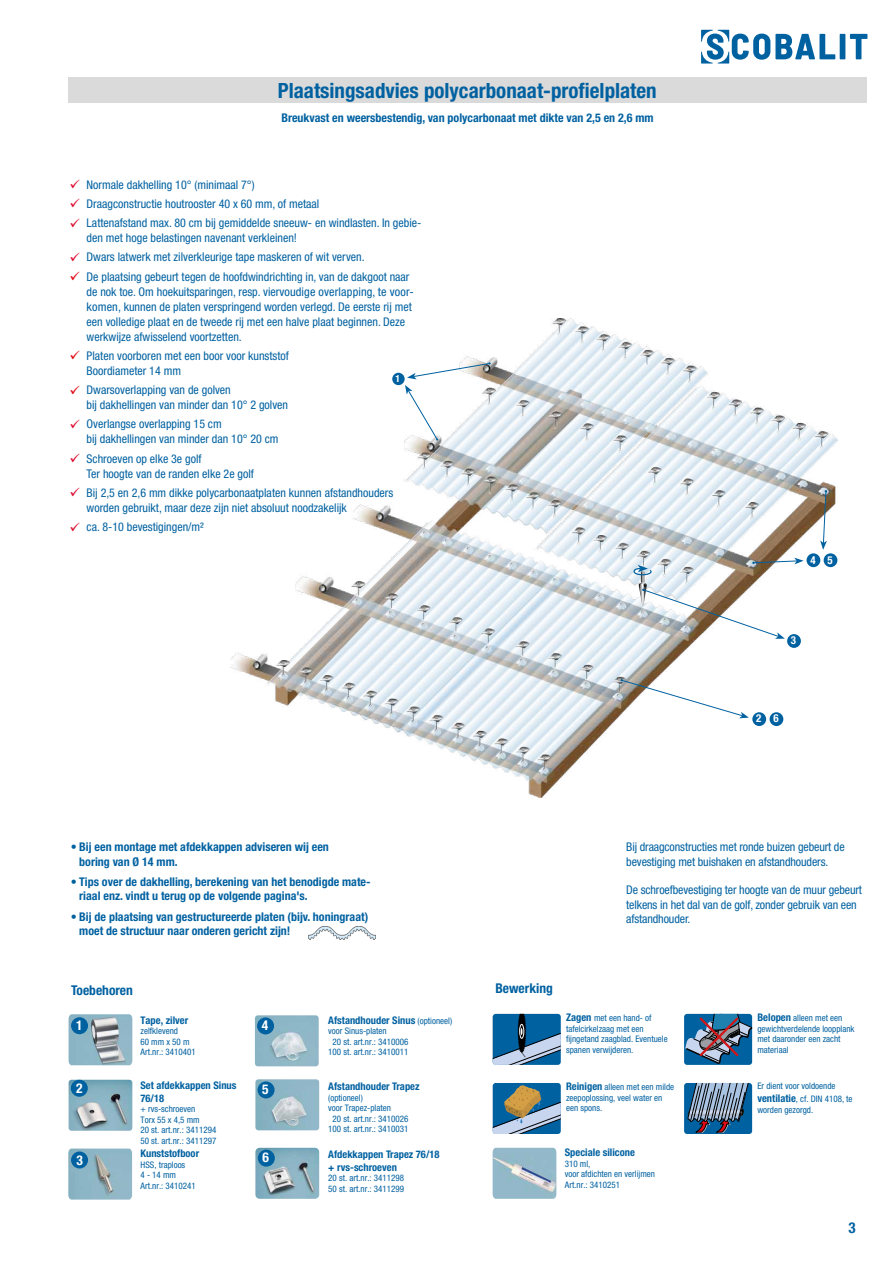
<style>
.page{position:relative;width:893px;height:1263px;background:#fff}
.page>*{position:absolute;margin:0;border:0;box-sizing:border-box;transform-origin:0 0}
.t1{font:700 condensed 21px "Helvetica Neue LT Pro";color:#0061a1}
.t2{font:700 condensed 15px "Helvetica Neue LT Pro";color:#0061a1}
.t3{font:700 condensed 13.5px "Helvetica Neue LT Pro";color:#0061a1}
.t4{font:700 condensed 13.5px "Helvetica Neue LT Pro";color:#fff}
.t5{font:condensed 12px/15px "Helvetica Neue LT Pro";color:#0061a1}
.t6{font:700 condensed 12px/14.4px "Helvetica Neue LT Pro";color:#0061a1}
.t7{font:700 condensed 10.95px "Helvetica Neue LT Pro";color:#fff}
.t8{font:700 condensed 10.5px/12.6px "Helvetica Neue LT Pro";color:#0061a1}
.t9{font:700 condensed 9.9px "Helvetica Neue LT Pro";color:#fff}
.t10{font:condensed 9px/10.5px "Helvetica Neue LT Pro";color:#0061a1}
.s1{color:#dd0b2f}
.s2{color:#e30613}
.s3{font-weight:400;font-size:9px}
.s4{font-weight:700;font-size:10.5px}
</style>
<div class="page">
<svg style="left:701px;top:30px;width:134px;height:34px"></svg>
<div style="left:840px;top:34px;width:5px;height:25px;background:#0061a1"></div>
<svg style="left:850px;top:34px;width:17px;height:25px"></svg>
<div style="left:68px;top:77px;width:799px;height:25px;background:#dadada"></div>
<img style="left:308px;top:926px;width:68px;height:13px">
<img style="left:230px;top:318px;width:608px;height:479px">
<svg style="left:620px;top:679px;width:129px;height:39px"></svg>
<div style="left:752px;top:712px;width:14px;height:14px;background:#0061a1;border-radius:50%"></div>
<div style="left:787px;top:634px;width:14px;height:14px;background:#0061a1;border-radius:50%"></div>
<div style="left:392px;top:373px;width:13px;height:12px;background:#0061a1;border-radius:50%"></div>
<svg style="left:407px;top:362px;width:84px;height:17px"></svg>
<svg style="left:405px;top:385px;width:33px;height:56px"></svg>
<svg style="left:633px;top:558px;width:171px;height:81px"></svg>
<svg style="left:820px;top:490px;width:7px;height:60px"></svg>
<div style="left:806px;top:553px;width:14px;height:14px;background:#0061a1;border-radius:50%"></div>
<div style="left:824px;top:553px;width:13px;height:14px;background:#0061a1;border-radius:50%"></div>
<div style="left:770px;top:712px;width:13px;height:14px;background:#0061a1;border-radius:50%"></div>
<img style="left:255px;top:1148px;width:64px;height:51px">
<img style="left:255px;top:1015px;width:64px;height:51px">
<div style="left:257px;top:1017px;width:17px;height:17px;background:#0061a1;border-radius:50%"></div>
<img style="left:255px;top:1079px;width:64px;height:51px">
<div style="left:258px;top:1081px;width:17px;height:17px;background:#0061a1;border-radius:50%"></div>
<div style="left:258px;top:1149px;width:17px;height:18px;background:#0061a1;border-radius:50%"></div>
<img style="left:69px;top:1014px;width:63px;height:51px">
<div style="left:71px;top:1017px;width:17px;height:17px;background:#0061a1;border-radius:50%"></div>
<img style="left:69px;top:1080px;width:63px;height:51px">
<div style="left:71px;top:1080px;width:17px;height:17px;background:#0061a1;border-radius:50%"></div>
<img style="left:68px;top:1148px;width:64px;height:51px">
<div style="left:71px;top:1151px;width:17px;height:17px;background:#0061a1;border-radius:50%"></div>
<img style="left:493px;top:1148px;width:63px;height:51px">
<svg style="left:493px;top:1083px;width:68px;height:51px;background:#5e8598"></svg>
<svg style="left:493px;top:1014px;width:68px;height:51px;background:#3575a3"></svg>
<div style="left:684px;top:1083px;width:68px;height:51px;background:#0061a1;border-radius:3px"></div>
<svg style="left:687px;top:1083px;width:65px;height:50px"></svg>
<div style="left:684px;top:1014px;width:68px;height:51px;background:#186fa9;border-radius:3px"></div>
<svg style="left:685px;top:1014px;width:67px;height:50px;background:#426b90"></svg>
<h1 class="t1" style="left:278px;top:78px;width:380px">Plaatsingsadvies polycarbonaat-profielplaten</h1>
<p class="t6" style="left:281px;top:110px;width:374px">Breukvast en weersbestendig, van polycarbonaat met dikte van 2,5 en 2,6 mm</p>
<p class="t5" style="left:70px;top:177px;width:186px"><span class="s1">✓</span> Normale dakhelling 10° (minimaal 7°)</p>
<p class="t5" style="left:70px;top:196px;width:251px"><span class="s1">✓</span> Draagconstructie houtrooster 40 x 60 mm, of metaal</p>
<p class="t5" style="left:87px;top:215px;width:336px;text-indent:-17px"><span class="s1">✓</span> Lattenafstand max. 80 cm bij gemiddelde sneeuw- en windlasten. In gebie&shy;den met hoge belastingen navenant verkleinen!</p>
<p class="t5" style="left:70px;top:249px;width:296px"><span class="s1">✓</span> Dwars latwerk met zilverkleurige tape maskeren of wit verven.</p>
<p class="t5" style="left:87px;top:269px;width:329px;text-indent:-17px"><span class="s2">✓</span> De plaatsing gebeurt tegen de hoofdwindrichting in, van de dakgoot naar de nok toe. Om hoekuitsparingen, resp. viervoudige overlapping, te voor&shy;komen, kunnen de platen verspringend worden verlegd. De eerste rij met een volledige plaat en de tweede rij met een halve plaat beginnen. Deze werkwijze afwisselend voortzetten.</p>
<p class="t5" style="left:87px;top:348px;width:204px;text-indent:-17px"><span class="s2">✓</span> Platen voorboren met een boor voor kunststof<br>Boordiameter 14 mm</p>
<p class="t5" style="left:87px;top:382px;width:203px;text-indent:-17px"><span class="s2">✓</span> Dwarsoverlapping van de golven<br>bij dakhellingen van minder dan 10° 2 golven</p>
<p class="t5" style="left:87px;top:416px;width:193px;text-indent:-17px"><span class="s1">✓</span> Overlangse overlapping 15 cm<br>bij dakhellingen van minder dan 10° 20 cm</p>
<p class="t5" style="left:87px;top:451px;width:169px;text-indent:-17px"><span class="s1">✓</span> Schroeven op elke 3e golf<br>Ter hoogte van de randen elke 2e golf</p>
<p class="t5" style="left:87px;top:485px;width:308px;text-indent:-17px"><span class="s1">✓</span> Bĳ 2,5 en 2,6 mm dikke polycarbonaatplaten kunnen afstandhouders worden gebruikt, maar deze zijn niet absoluut noodzakelijk</p>
<p class="t5" style="left:70px;top:519px;width:136px"><span class="s1">✓</span> ca. 8-10 bevestigingen/m²</p>
<p class="t9" style="left:395px;top:373px;width:6px">1</p>
<p class="t7" style="left:810px;top:553px;width:24px">4 5</p>
<p class="t7" style="left:791px;top:634px;width:7px">3</p>
<p class="t7" style="left:756px;top:712px;width:7px">2</p>
<p class="t7" style="left:773px;top:712px;width:7px">6</p>
<p class="t6" style="left:79px;top:840px;width:251px;text-indent:-9px">• Bij een montage met afdekkappen adviseren wij een boring van Ø 14 mm.</p>
<p class="t5" style="left:626px;top:840px;width:220px;line-height:14.4px">Bij draagconstructies met ronde buizen gebeurt de bevestiging met buishaken en afstandhouders.</p>
<p class="t5" style="left:626px;top:883px;width:237px;line-height:14.4px">De schroefbevestiging ter hoogte van de muur gebeurt telkens in het dal van de golf, zonder gebruik van een afstandhouder.</p>
<p class="t6" style="left:79px;top:874px;width:293px;text-indent:-9px">• Tips over de dakhelling, berekening van het benodigde mate&shy;riaal enz. vindt u terug op de volgende pagina's.</p>
<p class="t6" style="left:79px;top:909px;width:290px;text-indent:-9px">• Bij de plaatsing van gestructureerde platen (bijv. honingraat) moet de structuur naar onderen gericht zijn!</p>
<p class="t3" style="left:71px;top:982px;width:63px">Toebehoren</p>
<p class="t3" style="left:495px;top:980px;width:59px">Bewerking</p>
<p class="t4" style="left:76px;top:1018px;width:8px">1</p>
<p class="t4" style="left:76px;top:1080px;width:8px">2</p>
<p class="t4" style="left:76px;top:1152px;width:8px">3</p>
<p class="t8" style="left:141px;top:1014px;width:49px">Tape, zilver</p>
<p class="t10" style="left:141px;top:1026px;width:57px">zelfklevend<br>60 mm x 50 m<br>Art.nr.: 3410401</p>
<p class="t8" style="left:141px;top:1079px;width:98px">Set afdekkappen Sinus<br>76/18</p>
<p class="t10" style="left:141px;top:1104px;width:77px">+ rvs-schroeven<br>Torx 55 x 4,5 mm<br>20 st. art.nr.: 3411294<br>50 st. art.nr.: 3411297</p>
<p class="t8" style="left:141px;top:1147px;width:60px">Kunststofboor</p>
<p class="t10" style="left:141px;top:1159px;width:57px">HSS, traploos<br>4 - 14 mm<br>Art.nr.: 3410241</p>
<p class="t4" style="left:262px;top:1017px;width:8px">4</p>
<p class="t8" style="left:328px;top:1014px;width:125px">Afstandhouder Sinus <span class="s3">(optioneel)</span></p>
<p class="t10" style="left:328px;top:1026px;width:60px">voor Sinus-platen</p>
<p class="t10" style="left:333px;top:1036px;width:77px">20 st. art.nr.: 3410006</p>
<p class="t10" style="left:328px;top:1047px;width:82px">100 st. art.nr.: 3410011</p>
<p class="t4" style="left:262px;top:1081px;width:8px">5</p>
<p class="t8" style="left:328px;top:1080px;width:93px">Afstandhouder Trapez</p>
<p class="t10" style="left:328px;top:1092px;width:36px">(optioneel)</p>
<p class="t10" style="left:328px;top:1102px;width:64px">voor Trapez-platen</p>
<p class="t10" style="left:333px;top:1113px;width:77px">20 st. art.nr.: 3410026</p>
<p class="t10" style="left:328px;top:1123px;width:82px">100 st. art.nr.: 3410031</p>
<p class="t4" style="left:263px;top:1149px;width:8px">6</p>
<p class="t8" style="left:328px;top:1148px;width:113px">Afdekkappen Trapez 76/18 + rvs-schroeven</p>
<p class="t10" style="left:328px;top:1173px;width:77px">20 st. art.nr.: 3411298<br>50 st. art.nr.: 3411299</p>
<p class="t10" style="left:566px;top:1013px;width:103px"><span class="s4">Zagen</span> met een hand- of tafelcirkelzaag met een fijngetand zaagblad. Eventuele spanen verwijderen.</p>
<p class="t10" style="left:566px;top:1082px;width:110px"><span class="s4">Reinigen</span> alleen met een milde zeepoplossing, veel water en een spons.</p>
<p class="t10" style="left:757px;top:1080px;width:97px;line-height:12.6px">Er dient voor voldoende <span class="s4">ventilatie</span>, cf. DIN 4108, te</p>
<p class="t10" style="left:757px;top:1013px;width:99px"><span class="s4">Belopen</span> alleen met een gewichtverdelende loopplank met daaronder een zacht materiaal</p>
<p class="t10" style="left:757px;top:1104px;width:57px">worden gezorgd.</p>
<p class="t8" style="left:565px;top:1146px;width:72px">Speciale silicone</p>
<p class="t10" style="left:565px;top:1158px;width:92px">310 ml,<br>voor afdichten en verlijmen<br>Art.nr.: 3410251</p>
<p class="t2" style="left:848px;top:1219px;width:9px">3</p>
</div>
